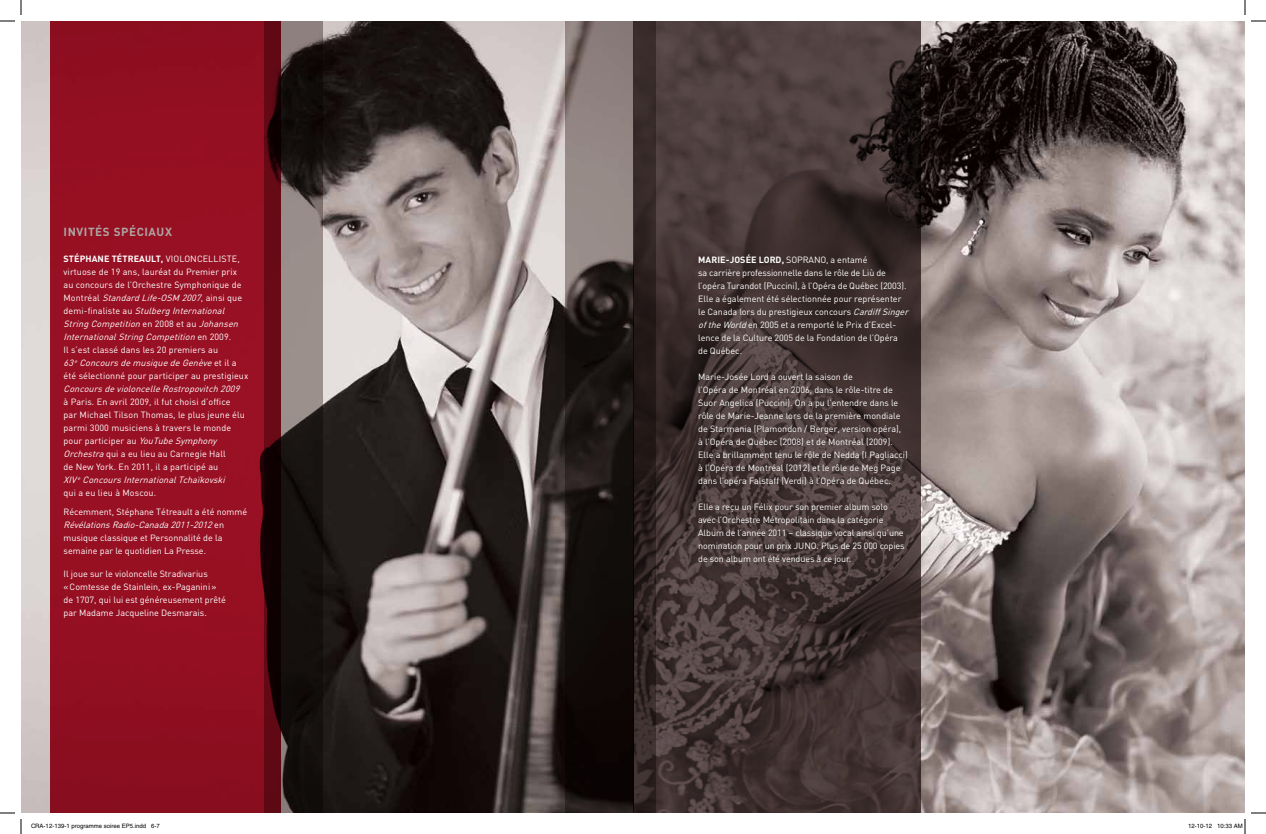
<style>
.page{position:relative;width:1266px;height:834px;background:#fff}
.page>*{position:absolute;margin:0;border:0;box-sizing:border-box;transform-origin:0 0}
.t1{font:700 11.7px "DIN";letter-spacing:.05em;color:#aea5a3}
.t2{font:9px/13px "DIN";color:#fff}
.t3{font:italic 9px "DIN";color:#fff}
.t4{font:6px "Helvetica";color:#000}
.s1{font-weight:700}
.s2{font-style:italic}
</style>
<div class="page">
<img style="left:21px;top:21px;width:1224px;height:792px">
<svg style="left:565px;top:21px;width:68px;height:792px;background:#3c3432"></svg>
<svg style="left:633px;top:21px;width:288px;height:792px;background:#423433"></svg>
<svg style="left:280px;top:21px;width:43px;height:792px;background:#403836"></svg>
<svg style="left:50px;top:21px;width:230px;height:792px;background:#8e0e20"></svg>
<svg style="left:0;top:0;width:22px;height:22px"></svg>
<svg style="left:0;top:812px;width:22px;height:22px"></svg>
<svg style="left:1244px;top:0;width:22px;height:22px"></svg>
<svg style="left:1188px;top:812px;width:78px;height:22px"></svg>
<p class="t1" style="left:64px;top:224px;width:110px">INVITÉS SPÉCIAUX</p>
<p class="t2" style="left:64px;top:252px;width:186px"><span class="s1">STÉPHAN E TÉTREAULT,</span> VIOLONCELLISTE, virtuose de 19 ans, lauréat du Premier prix au concours de l’Orchestre Symphonique de M o n t ré a l <span class="s2">StandardLife-OSM 2007</span>, a i n s i q u e d e m i - fi n a l i s t e a u <span class="s2">StulbergInternational StringCompetition</span>e n 2 0 0 8 e t a u <span class="s2">Johansen InternationalStringCompetition</span>e n 2 0 0 9 .<br>Il s’est classé dans les 20 premiers au<br><span class="s2">63</span><sup>e</sup> <span class="s2">ConcoursdemusiquedeGenève</span>e t i l a été sélectionné pour participer au prestigieux</p>
<p class="t3" style="left:64px;top:383px;width:180px">ConcoursdevioloncelleRostropovitch2009</p>
<p class="t2" style="left:64px;top:395px;width:183px">à Paris. En avril 2009, il fut choisi d’office par Michael Tilson Thomas, le plus jeune élu parmi 3000 musiciens à travers le monde<br>p o u r p a rt i c i p e r a u <span class="s2">YouTubeSymphony Orchestra</span>qui a eu lieu au Carnegie Hall<br>de New York. En 2011, il a participé au<br><span class="s2">XIV</span><sup>e</sup> <span class="s2">ConcoursInternationalTchaïkovski<br></span>qui a eu lieu à Moscou.</p>
<p class="t2" style="left:64px;top:505px;width:185px">Récemment, Stéphane Tétreault a été nommé <span class="s2">RévélationsRadio-Canada2011-2012</span>e n musique classique et Personnalité de la semaine par le quotidien La Presse.</p>
<p class="t2" style="left:64px;top:567px;width:164px">Il joue sur le violoncelle Stradivarius «Comtesse de Stainlein, ex-Paganini» de 1707, qui lui est généreusement prêté par Madame Jacqueline Desmarais.</p>
<p class="t2" style="left:698px;top:253px;width:214px"><span class="s1">MARIE-JOSÉE LORD,</span> SOPRANO, a entamé<br>sa carrière professionnelle dans le rôle de Liù de l’opéra Turandot (Puccini), à l’Opéra de Québec (2003).<br>Elle a également été sélectionnée pour représenter<br>le Canada lors du prestigieux concours <span class="s2">CardiffSinger oftheWorld</span>en 2005 et a remporté le Prix d’Excel&shy;lence de la Culture 2005 de la Fondation de l’Opéra<br>de Québec.</p>
<p class="t2" style="left:698px;top:370px;width:211px">Marie-Josée Lord a ouvert la saison de<br>l’Opéra de Montréal en 2006, dans le rôle-titre de Suor Angelica (Puccini). On a pu l’entendre dans le rôle de Marie-Jeanne lors de la première mondiale de Starmania (Plamondon / Berger, version opéra), à l’Opéra de Québec (2008) et de Montréal (2009).<br>Elle a brillamment tenu le rôle de Nedda (I Pagliacci) à l’Opéra de Montréal (2012) et le rôle de Meg Page dans l’opéra Falstaff (Verdi) à l’Opéra de Québec.</p>
<p class="t2" style="left:698px;top:500px;width:208px">Elle a reçu un Félix pour son premier album solo avec l’Orchestre Métropolitain dans la catégorie Album de l’année 2011 – classique vocal ainsi qu’une nomination pour un prix JUNO. Plus de 25 000 copies de son album ont été vendues à ce jour.</p>
<p class="t4" style="left:31px;top:822px;width:130px">CRA-12-139-1 programme soiree EP5.indd 6-7</p>
<p class="t4" style="left:1188px;top:822px;width:56px">12-10-12 10:33 AM</p>
</div>
